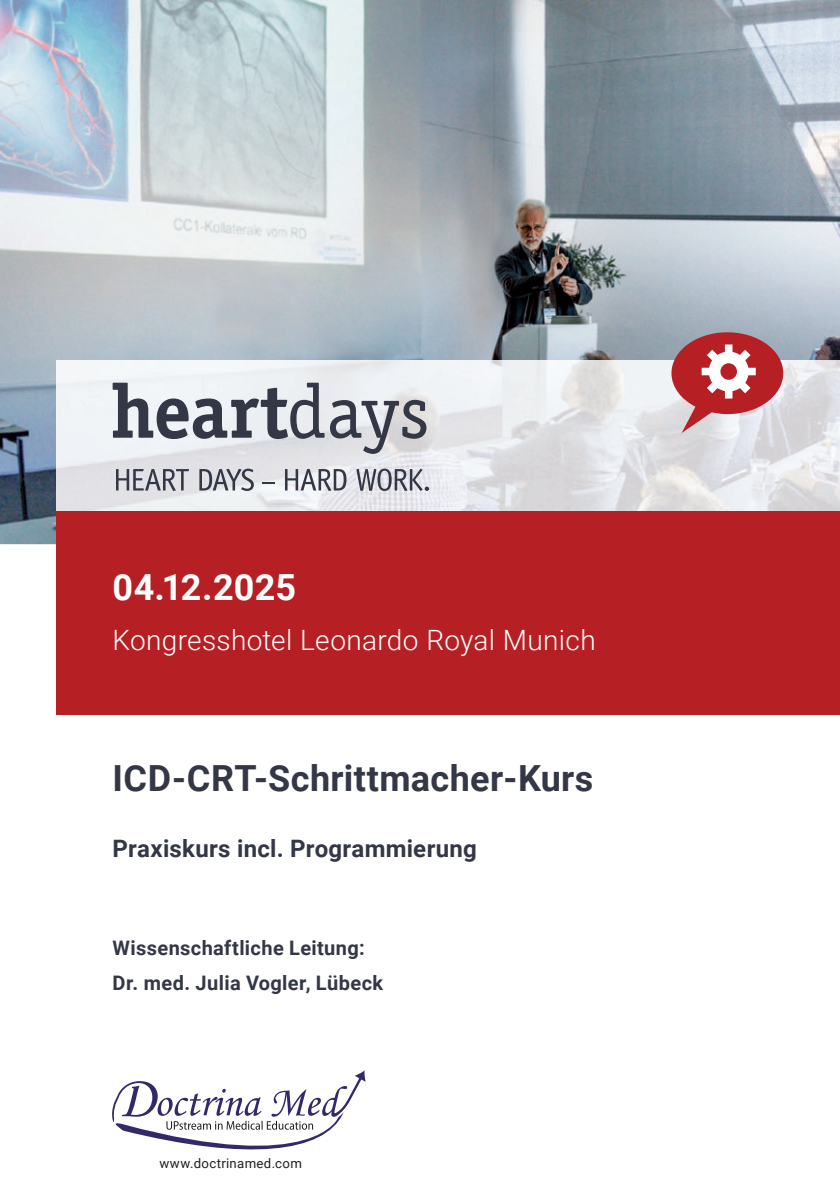
<style>
.page{position:relative;width:840px;height:1191px;background:#fff}
.page>*{position:absolute;margin:0;border:0;box-sizing:border-box;transform-origin:0 0}
.t1{font:700 36px "Roboto";letter-spacing:.01em;color:#333746}
.t2{font:700 36px "Roboto";color:#fff}
.t3{font:300 28px "Roboto";letter-spacing:.01em;color:#fff}
.t4{font:700 24px "Roboto";letter-spacing:.01em;color:#333746}
.t5{font:700 20px/34.6px "Roboto";letter-spacing:.02em;color:#333746}
.t6{font:13.2px "Roboto";letter-spacing:.025em;color:#231f20}
</style>
<div class="page">
<img style="left:0;top:0;width:839px;height:544px">
<div style="left:57px;top:510px;width:782px;height:204px;background:#b62024"></div>
<img style="left:57px;top:361px;width:782px;height:149px">
<svg style="left:113px;top:383px;width:313px;height:71px"></svg>
<svg style="left:116px;top:468px;width:138px;height:23px;background:#aaabb3"></svg>
<svg style="left:285px;top:468px;width:144px;height:23px;background:#adaeb6"></svg>
<svg style="left:262px;top:482px;width:12px;height:2px"></svg>
<svg style="left:671px;top:332px;width:111px;height:101px"></svg>
<div style="left:720px;top:363px;width:16px;height:17px;background:#b62024;border-radius:50%"></div>
<svg style="left:112px;top:1070px;width:253px;height:80px"></svg>
<h1 class="t2" style="left:113px;top:561px;width:185px">04.12.2025</h1>
<h2 class="t3" style="left:113px;top:621px;width:484px">Kongresshotel Leonardo Royal Munich</h2>
<h1 class="t1" style="left:113px;top:753px;width:482px">ICD-CRT-Schrittmacher-Kurs</h1>
<p class="t4" style="left:113px;top:831px;width:365px">Praxiskurs incl. Programmierung</p>
<p class="t5" style="left:113px;top:930px;width:272px">Wissenschaftliche Leitung:<br>Dr. med. Julia Vogler, Lübeck</p>
<p class="t6" style="left:159px;top:1154px;width:144px">www.doctrinamed.com</p>
</div>
